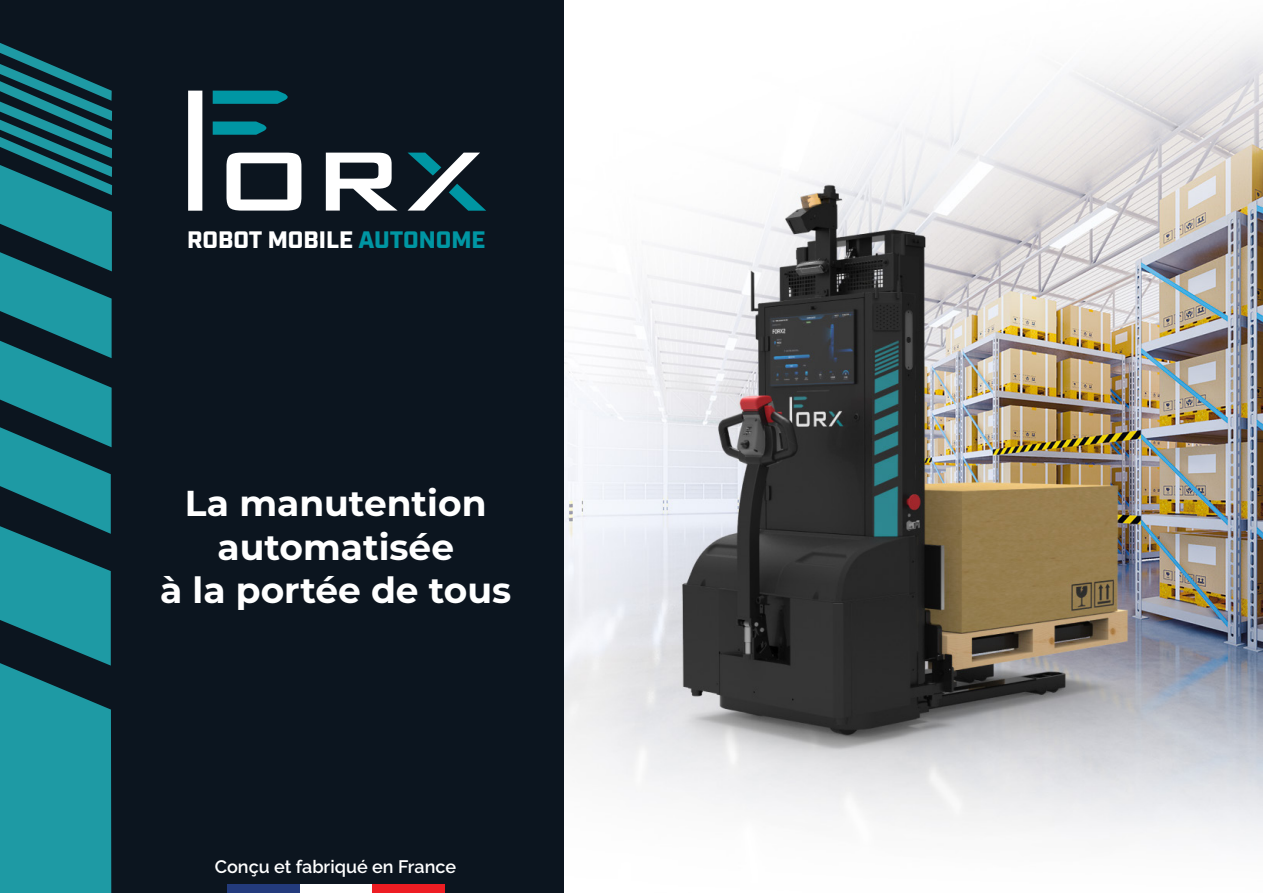
<style>
.page{position:relative;width:1263px;height:893px;background:#fff}
.page>*{position:absolute;margin:0;border:0;box-sizing:border-box;transform-origin:0 0}
.t1{font:700 36px/43.2px "Montserrat";color:#fff;text-align:center}
.t2{font:900 23.7px "Industry";color:#fff}
.t3{font:700 18px "Raleway v 4020 Semi";color:#fff}
.s1{color:#0096a3}
</style>
<div class="page">
<div style="left:0;top:0;width:564px;height:893px;background:#0c151f"></div>
<img style="left:564px;top:36px;width:699px;height:806px">
<svg style="left:213px;top:91px;width:75px;height:13px"></svg>
<svg style="left:226px;top:153px;width:75px;height:58px"></svg>
<svg style="left:326px;top:153px;width:72px;height:58px"></svg>
<svg style="left:407px;top:153px;width:79px;height:58px"></svg>
<svg style="left:188px;top:91px;width:14px;height:120px;background:#fcfcfc"></svg>
<svg style="left:213px;top:122px;width:54px;height:13px"></svg>
<div style="left:228px;top:884px;width:72px;height:9px;background:#233b7d"></div>
<div style="left:300px;top:884px;width:72px;height:9px;background:#fff"></div>
<div style="left:372px;top:884px;width:73px;height:9px;background:#ee1d23"></div>
<svg style="left:0;top:43px;width:112px;height:850px"></svg>
<p class="t2" style="left:187px;top:226px;width:300px">ROBOT MOBILE <span class="s1">AUTONOME</span></p>
<p class="t1" style="left:160px;top:480px;width:353px">La manutention automatisée<br>à la portée de tous</p>
<p class="t3" style="left:215px;top:853px;width:243px">Conçu et fabriqué en France</p>
</div>
